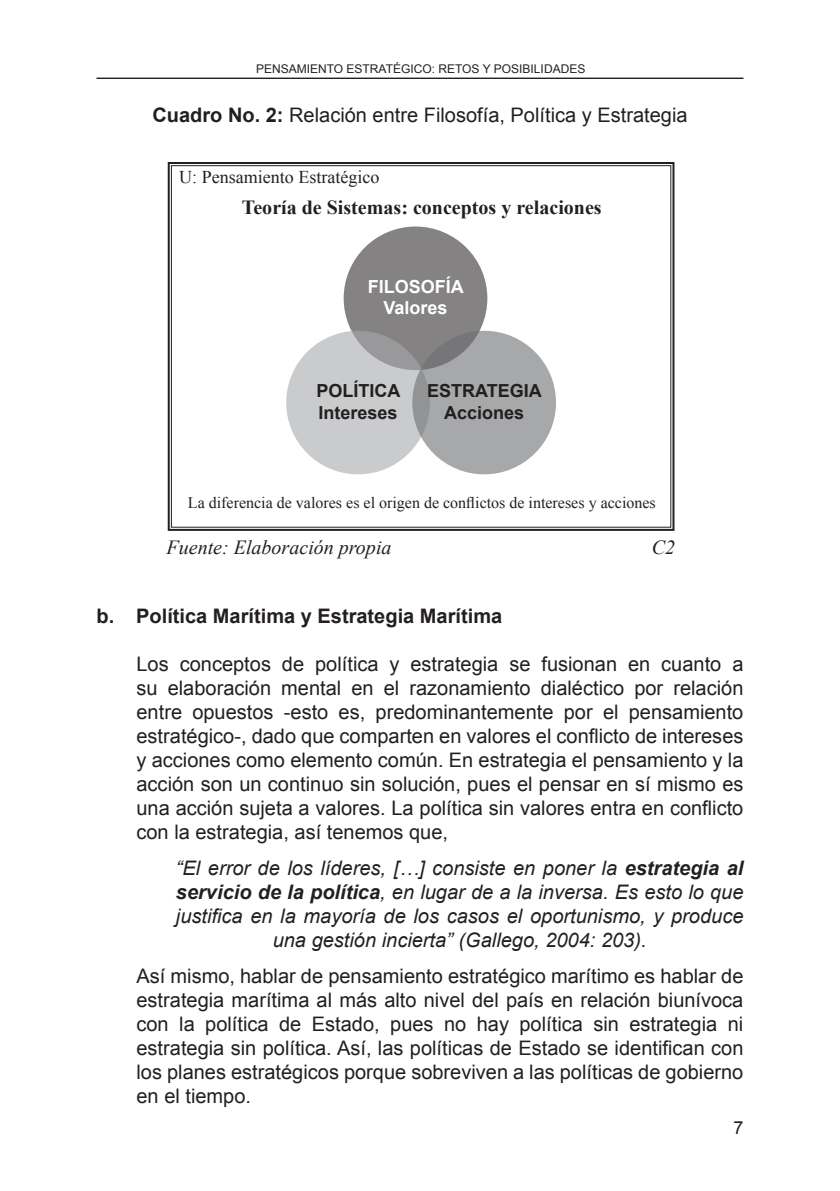
<style>
.page{position:relative;width:840px;height:1191px;background:#fff}
.page>*{position:absolute;margin:0;border:0;box-sizing:border-box;transform-origin:0 0}
.t1{font:20px/24px "Arial";color:#231f20;text-align:justify}
.t2{font:italic 20px/24px "Arial";color:#231f20;text-align:center}
.t3{font:700 20px "Arial";color:#231f20}
.t4{font:700 20px "Times New Roman";color:#231f20}
.t5{font:italic 20px "Times New Roman";color:#231f20}
.t6{font:700 18px/21.6px "Arial";color:#231f20}
.t7{font:18px "Times New Roman";color:#231f20}
.t8{font:700 18px/21.6px "Arial";color:#fff;text-align:center}
.t9{font:18px "Arial";color:#231f20}
.t10{font:16px "Times New Roman";color:#231f20}
.t11{font:12px "Arial";color:#231f20}
.s1{font-weight:700}
</style>
<div class="page">
<hr style="left:96px;top:78px;width:647px;height:1px;background:#231f20">
<svg style="left:167px;top:162px;width:508px;height:369px"></svg>
<div style="left:343px;top:226px;width:144px;height:144px;background:#848283;border-radius:50%"></div>
<svg style="left:286px;top:331px;width:143px;height:143px;background:#c5c6c8"></svg>
<svg style="left:412px;top:331px;width:143px;height:143px;background:#a3a4a5"></svg>
<p class="t11" style="left:256px;top:61px;width:330px">PENSAMIENTO ESTRATÉGICO: RETOS Y POSIBILIDADES</p>
<p class="t1" style="left:152px;top:103px;width:536px"><span class="s1">Cuadro No. 2:</span> Relación entre Filosofía, Política y Estrategia</p>
<p class="t7" style="left:179px;top:164px;width:201px">U: Pensamiento Estratégico</p>
<p class="t4" style="left:242px;top:194px;width:361px">Teoría de Sistemas: conceptos y relaciones</p>
<p class="t8" style="left:367px;top:276px;width:98px">FILOSOFÍA<br>Valores</p>
<p class="t6" style="left:316px;top:380px;width:85px">POLÍTICA<br>Intereses</p>
<p class="t6" style="left:427px;top:380px;width:116px;text-align:center">ESTRATEGIA<br>Acciones</p>
<p class="t10" style="left:188px;top:491px;width:469px">La diferencia de valores es el origen de conflictos de intereses y acciones</p>
<p class="t5" style="left:166px;top:534px;width:226px">Fuente: Elaboración propia</p>
<p class="t5" style="left:651px;top:534px;width:25px">C2</p>
<p class="t3" style="left:96px;top:602px;width:407px">b. Política Marítima y Estrategia Marítima</p>
<p class="t1" style="left:136px;top:651px;width:608px">Los conceptos de política y estrategia se fusionan en cuanto a su elaboración mental en el razonamiento dialéctico por relación entre opuestos -esto es, predominantemente por el pensamiento estratégico-, dado que comparten en valores el conflicto de intereses y acciones como elemento común. En estrategia el pensamiento y la acción son un continuo sin solución, pues el pensar en sí mismo es una acción sujeta a valores. La política sin valores entra en conflicto con la estrategia, así tenemos que,</p>
<p class="t2" style="left:176px;top:856px;width:568px">“El error de los líderes, […] consiste en poner la <span class="s1">estrategia al servicio de la política</span>, en lugar de a la inversa. Es esto lo que justifica en la mayoría de los casos el oportunismo, y produce una gestión incierta” (Gallego, 2004: 203).</p>
<p class="t1" style="left:136px;top:963px;width:608px">Así mismo, hablar de pensamiento estratégico marítimo es hablar de estrategia marítima al más alto nivel del país en relación biunívoca con la política de Estado, pues no hay política sin estrategia ni estrategia sin política. Así, las políticas de Estado se identifican con los planes estratégicos porque sobreviven a las políticas de gobierno en el tiempo.</p>
<p class="t9" style="left:733px;top:1116px;width:12px">7</p>
</div>
